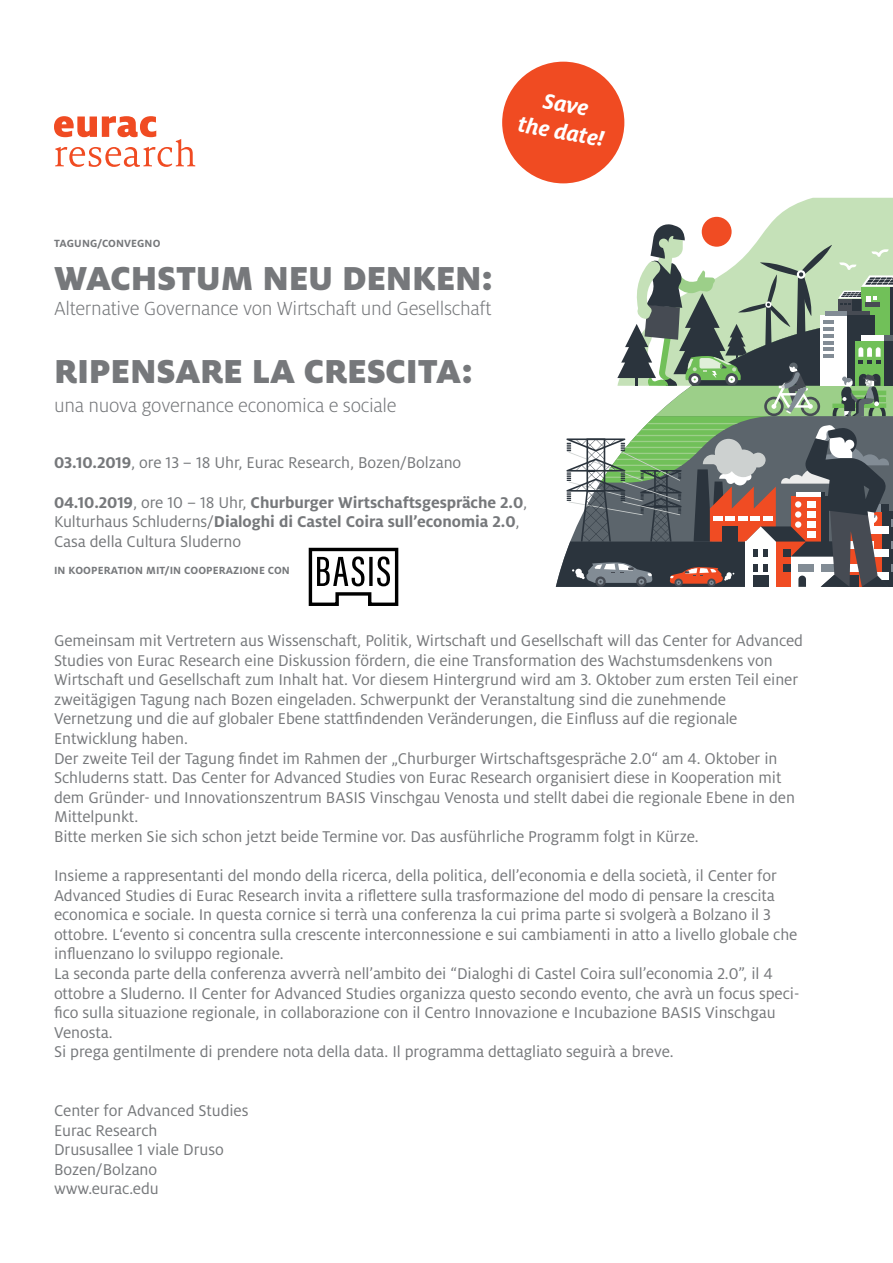
<style>
.page{position:relative;width:893px;height:1263px;background:#fff}
.page>*{position:absolute;margin:0;border:0;box-sizing:border-box;transform-origin:0 0}
.a_3_HL_Milo_Sans_22{font:900 36.75px "Milo Pro";letter-spacing:-.005em;color:#76787b}
.t1{font:italic 700 23.85px "Milo Pro";color:#fff}
.a_3_HL_Milo_Sans_22-2{font:300 21px "Milo Pro";letter-spacing:-.015em;color:#76787b}
.a_7_SL_Milo_Sans_12{font:17.25px/19.6px "Milo Pro";letter-spacing:-.005em;color:#76787b}
.a_7_SL_Milo_Sans_12-2{font:700 17.25px "Milo Pro";letter-spacing:-.005em;color:#76787b}
.a_2_MT_Milo_Sans_8_3{font:700 11.55px "Milo Pro";letter-spacing:.01em;color:#76787b}
.s1{font-weight:700}
.s2{font-weight:400}
</style>
<div class="page">
<svg style="left:54px;top:116px;width:141px;height:51px"></svg>
<svg style="left:704px;top:198px;width:189px;height:25px;fill:#c5e1b8"></svg>
<svg style="left:556px;top:223px;width:337px;height:364px"></svg>
<svg style="left:308px;top:547px;width:91px;height:59px"></svg>
<div style="left:502px;top:62px;width:122px;height:121px;background:#f04b22;border-radius:50%"></div>
<p class="t1" style="left:546px;top:87px;width:47px;rotate:10deg">Save</p>
<p class="t1" style="left:521px;top:111px;width:89px;rotate:10deg">the date!</p>
<p class="a_2_MT_Milo_Sans_8_3" style="left:54px;top:236px;width:108px">TAGUNG/CONVEGNO</p>
<p class="a_3_HL_Milo_Sans_22" style="left:54px;top:256px;width:440px">WACHSTUM NEU DENKEN:</p>
<p class="a_3_HL_Milo_Sans_22-2" style="left:54px;top:297px;width:439px">Alternative Governance von Wirtschaft und Gesellschaft</p>
<p class="a_3_HL_Milo_Sans_22" style="left:54px;top:349px;width:421px">RIPENSARE LA CRESCITA:</p>
<p class="a_3_HL_Milo_Sans_22-2" style="left:54px;top:394px;width:344px">una nuova governance economica e sociale</p>
<p class="a_7_SL_Milo_Sans_12" style="left:54px;top:453px;width:409px"><span class="s1">03.10.2019</span>, ore 13 – 18 Uhr, Eurac Research, Bozen/Bolzano</p>
<p class="a_7_SL_Milo_Sans_12-2" style="left:54px;top:492px;width:475px">04.10.2019<span class="s2">, ore 10 – 18 Uhr,</span> Churburger Wirtschaftsgespräche 2.0<span class="s2">,</span></p>
<p class="a_7_SL_Milo_Sans_12" style="left:54px;top:512px;width:467px">Kulturhaus Schluderns/<span class="s1">Dialoghi di Castel Coira sull’economia 2.0</span>,<br>Casa della Cultura Sluderno</p>
<p class="a_2_MT_Milo_Sans_8_3" style="left:54px;top:564px;width:237px">IN KOOPERATION MIT/IN COOPERAZIONE CON</p>
<p class="a_7_SL_Milo_Sans_12" style="left:54px;top:631px;width:751px">Gemeinsam mit Vertretern aus Wissenschaft, Politik, Wirtschaft und Gesellschaft will das Center for Advanced Studies von Eurac Research eine Diskussion fördern, die eine Transformation des Wachstumsdenkens von Wirtschaft und Gesellschaft zum Inhalt hat. Vor diesem Hintergrund wird am 3. Oktober zum ersten Teil einer zweitägigen Tagung nach Bozen eingeladen. Schwerpunkt der Veranstaltung sind die zunehmende Vernetzung und die auf globaler Ebene stattfindenden Veränderungen, die Einfluss auf die regionale Entwicklung haben.</p>
<p class="a_7_SL_Milo_Sans_12" style="left:54px;top:748px;width:742px">Der zweite Teil der Tagung findet im Rahmen der „Churburger Wirtschaftsgespräche 2.0“ am 4. Oktober in Schluderns statt. Das Center for Advanced Studies von Eurac Research organisiert diese in Kooperation mit dem Gründer- und Innovationszentrum BASIS Vinschgau Venosta und stellt dabei die regionale Ebene in den Mittelpunkt.</p>
<p class="a_7_SL_Milo_Sans_12" style="left:54px;top:827px;width:646px">Bitte merken Sie sich schon jetzt beide Termine vor. Das ausführliche Programm folgt in Kürze.</p>
<p class="a_7_SL_Milo_Sans_12" style="left:54px;top:866px;width:745px">Insieme a rappresentanti del mondo della ricerca, della politica, dell’economia e della società, il Center for Advanced Studies di Eurac Research invita a riflettere sulla trasformazione del modo di pensare la crescita economica e sociale. In questa cornice si terrà una conferenza la cui prima parte si svolgerà a Bolzano il 3 ottobre. L‘evento si concentra sulla crescente interconnessione e sui cambiamenti in atto a livello globale che influenzano lo sviluppo regionale.</p>
<p class="a_7_SL_Milo_Sans_12" style="left:54px;top:964px;width:747px">La seconda parte della conferenza avverrà nell’ambito dei “Dialoghi di Castel Coira sull’economia 2.0”, il 4 ottobre a Sluderno. Il Center for Advanced Studies organizza questo secondo evento, che avrà un focus speci&shy;fico sulla situazione regionale, in collaborazione con il Centro Innovazione e Incubazione BASIS Vinschgau Venosta.</p>
<p class="a_7_SL_Milo_Sans_12" style="left:54px;top:1042px;width:621px">Si prega gentilmente di prendere nota della data. Il programma dettagliato seguirà a breve.</p>
<p class="a_7_SL_Milo_Sans_12" style="left:54px;top:1101px;width:196px">Center for Advanced Studies</p>
<p class="a_7_SL_Milo_Sans_12" style="left:54px;top:1120px;width:105px">Eurac Research</p>
<p class="a_7_SL_Milo_Sans_12" style="left:54px;top:1140px;width:171px">Drususallee 1 viale Druso</p>
<p class="a_7_SL_Milo_Sans_12" style="left:54px;top:1159px;width:105px">Bozen/Bolzano</p>
<p class="a_7_SL_Milo_Sans_12" style="left:54px;top:1179px;width:106px">www.eurac.edu</p>
</div>
